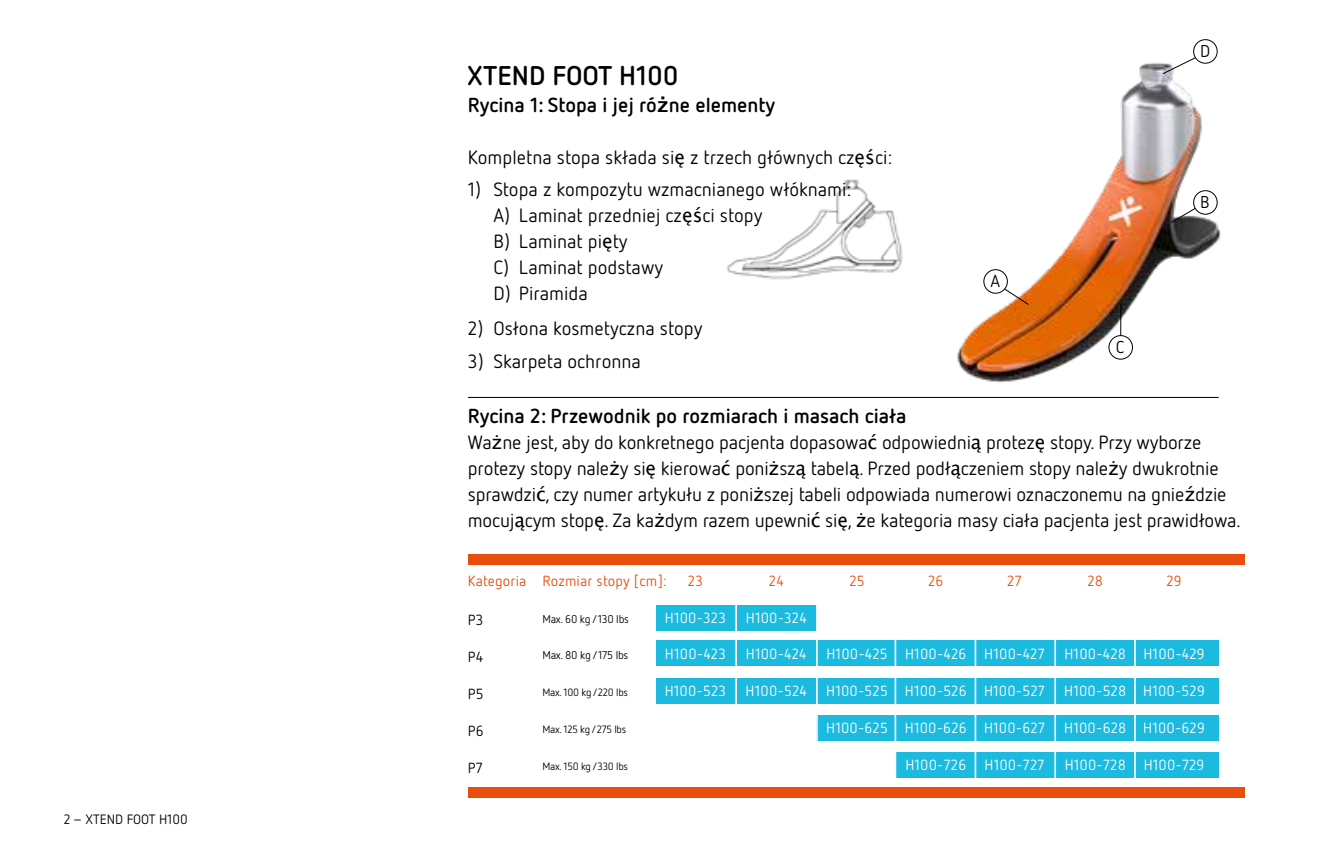
<style>
.page{position:relative;width:1340px;height:862px;background:#fff}
.page>*{position:absolute;margin:0;border:0;box-sizing:border-box;transform-origin:0 0}
.t1{font:700 27px "Netto OT";color:#000}
.t2{font:700 20.25px "Netto OT";color:#000}
.t3{font:19.12px/25.9px "Netto OT";letter-spacing:-.01em;color:#000}
.t4{font:17.1px "Netto OT";color:#000}
.t5{font:14.62px "Netto OT";letter-spacing:.01em;color:#fff}
.t6{font:14.62px "Netto OT";letter-spacing:.01em;color:#e94e0f}
.t7{font:14.62px "Netto OT";letter-spacing:.01em;color:#000}
.t8{font:13.5px "Netto OT";color:#000}
.t9{font:11.25px "Netto OT";letter-spacing:-.02em;color:#000}
.t10{font:10.58px "Netto OT";letter-spacing:-.025em;color:#000}
.s1{font-family:"Lucida Grande"}
</style>
<div class="page">
<img style="left:865px;top:56px;width:356px;height:342px">
<img style="left:726px;top:124px;width:281px;height:217px">
<hr style="left:1120px;top:304px;width:1px;height:31px;background:#000">
<div style="left:1108px;top:335px;width:24px;height:24px;background:#fff;border-radius:50%"></div>
<div style="left:1108px;top:335px;width:24px;height:24px;border:1px solid #000;border-radius:50%"></div>
<svg style="left:1170px;top:207px;width:26px;height:16px"></svg>
<div style="left:1193px;top:190px;width:24px;height:24px;background:#fff;border-radius:50%"></div>
<div style="left:1193px;top:190px;width:24px;height:24px;border:1px solid #000;border-radius:50%"></div>
<svg style="left:1162px;top:57px;width:35px;height:17px"></svg>
<div style="left:1193px;top:40px;width:24px;height:23px;background:#fff;border-radius:50%"></div>
<div style="left:1193px;top:39px;width:24px;height:24px;border:1px solid #000;border-radius:50%"></div>
<svg style="left:1003px;top:288px;width:26px;height:17px"></svg>
<div style="left:983px;top:269px;width:24px;height:24px;background:#fff;border-radius:50%"></div>
<div style="left:983px;top:269px;width:24px;height:24px;border:1px solid #000;border-radius:50%"></div>
<hr style="left:468px;top:397px;width:750px;height:1px;background:#000">
<div style="left:895px;top:752px;width:323px;height:25px;background:#1dbadf"></div>
<div style="left:468px;top:554px;width:776px;height:10px;background:#e94e0f"></div>
<div style="left:468px;top:787px;width:776px;height:10px;background:#e94e0f"></div>
<div style="left:656px;top:605px;width:160px;height:25px;background:#1dbadf"></div>
<div style="left:656px;top:640px;width:562px;height:25px;background:#1dbadf"></div>
<div style="left:656px;top:677px;width:562px;height:26px;background:#1dbadf"></div>
<div style="left:816px;top:714px;width:402px;height:26px;background:#1dbadf"></div>
<hr style="left:735px;top:574px;width:2px;height:206px;background:#fff">
<hr style="left:816px;top:574px;width:1px;height:206px;background:#fff">
<hr style="left:894px;top:574px;width:2px;height:206px;background:#fff">
<hr style="left:974px;top:574px;width:2px;height:206px;background:#fff">
<hr style="left:1054px;top:574px;width:2px;height:206px;background:#fff">
<hr style="left:1134px;top:574px;width:1px;height:206px;background:#fff">
<p class="t8" style="left:64px;top:810px;width:125px">2 – XTEND FOOT H100</p>
<p class="t4" style="left:1199px;top:41px;width:12px">D</p>
<h1 class="t1" style="left:468px;top:58px;width:212px">XTEND FOOT H100</h1>
<p class="t2" style="left:468px;top:92px;width:309px">Rycina 1: Stopa i jej ró<span class="s1">ż</span>ne elementy</p>
<p class="t3" style="left:468px;top:144px;width:426px">Kompletna stopa składa si<span class="s1">ę</span> z trzech głównych cz<span class="s1">ęś</span>ci:</p>
<p class="t3" style="left:493px;top:176px;width:359px;text-indent:-26px">1) Stopa z kompozytu wzmacnianego włóknami:<br>A) Laminat przedniej cz<span class="s1">ęś</span>ci stopy<br>B) Laminat pi<span class="s1">ę</span>ty<br>C) Laminat podstawy<br>D) Piramida</p>
<p class="t3" style="left:468px;top:315px;width:236px">2) Osłona kosmetyczna stopy</p>
<p class="t3" style="left:468px;top:347px;width:174px">3) Skarpeta ochronna</p>
<p class="t2" style="left:468px;top:403px;width:440px">Rycina 2: Przewodnik po rozmiarach i masach ciała</p>
<p class="t3" style="left:468px;top:429px;width:774px">Wa<span class="s1">ż</span>ne jest, aby do konkretnego pacjenta dopasowa<span class="s1">ć</span> odpowiedni<span class="s1">ą</span> protez<span class="s1">ę</span> stopy. Przy wyborze protezy stopy nale<span class="s1">ż</span>y si<span class="s1">ę</span> kierowa<span class="s1">ć</span> poni<span class="s1">ż</span>sz<span class="s1">ą</span> tabel<span class="s1">ą</span>. Przed podł<span class="s1">ą</span>czeniem stopy nale<span class="s1">ż</span>y dwukrotnie sprawdzi<span class="s1">ć</span>, czy numer artykułu z poni<span class="s1">ż</span>szej tabeli odpowiada numerowi oznaczonemu na gnie<span class="s1">ź</span>dzie mocuj<span class="s1">ą</span>cym stop<span class="s1">ę</span>. Za ka<span class="s1">ż</span>dym razem upewni<span class="s1">ć</span> si<span class="s1">ę</span>, <span class="s1">ż</span>e kategoria masy ciała pacjenta jest prawidłowa.</p>
<p class="t4" style="left:1200px;top:191px;width:11px">B</p>
<p class="t4" style="left:990px;top:270px;width:11px">A</p>
<p class="t4" style="left:1115px;top:336px;width:10px">C</p>
<p class="t6" style="left:468px;top:571px;width:60px">Kategoria</p>
<p class="t7" style="left:468px;top:611px;width:17px">P3</p>
<p class="t7" style="left:468px;top:647px;width:17px">P4</p>
<p class="t7" style="left:468px;top:684px;width:17px">P5</p>
<p class="t7" style="left:468px;top:721px;width:17px">P6</p>
<p class="t7" style="left:468px;top:758px;width:16px">P7</p>
<p class="t6" style="left:542px;top:571px;width:126px">Rozmiar stopy [cm]:</p>
<p class="t6" style="left:688px;top:571px;width:17px">23</p>
<p class="t6" style="left:769px;top:571px;width:16px">24</p>
<p class="t6" style="left:849px;top:571px;width:17px">25</p>
<p class="t6" style="left:928px;top:571px;width:17px">26</p>
<p class="t6" style="left:1007px;top:571px;width:16px">27</p>
<p class="t6" style="left:1087px;top:571px;width:17px">28</p>
<p class="t6" style="left:1166px;top:571px;width:17px">29</p>
<p class="t9" style="left:542px;top:611px;width:88px">Max. 60 kg /130 lbs</p>
<p class="t5" style="left:665px;top:608px;width:63px">H100-323</p>
<p class="t5" style="left:746px;top:608px;width:62px">H100-324</p>
<p class="t9" style="left:542px;top:648px;width:88px">Max. 80 kg /175 lbs</p>
<p class="t5" style="left:665px;top:645px;width:62px">H100-423</p>
<p class="t5" style="left:746px;top:645px;width:62px">H100-424</p>
<p class="t5" style="left:826px;top:645px;width:220px">H100-425 H100-426 H100-427</p>
<p class="t5" style="left:1064px;top:645px;width:142px">H100-428 H100-429</p>
<p class="t10" style="left:542px;top:685px;width:87px">Max. 100 kg /220 lbs</p>
<p class="t5" style="left:664px;top:681px;width:63px">H100-523</p>
<p class="t5" style="left:745px;top:681px;width:63px">H100-524</p>
<p class="t5" style="left:826px;top:681px;width:220px">H100-525 H100-526 H100-527</p>
<p class="t5" style="left:1064px;top:681px;width:142px">H100-528 H100-529</p>
<p class="t10" style="left:542px;top:722px;width:85px">Max. 125 kg /275 lbs</p>
<p class="t5" style="left:826px;top:718px;width:220px">H100-625 H100-626 H100-627</p>
<p class="t5" style="left:1064px;top:718px;width:142px">H100-628 H100-629</p>
<p class="t10" style="left:542px;top:759px;width:87px">Max. 150 kg /330 lbs</p>
<p class="t5" style="left:905px;top:755px;width:141px">H100-726 H100-727</p>
<p class="t5" style="left:1064px;top:755px;width:141px">H100-728 H100-729</p>
</div>
